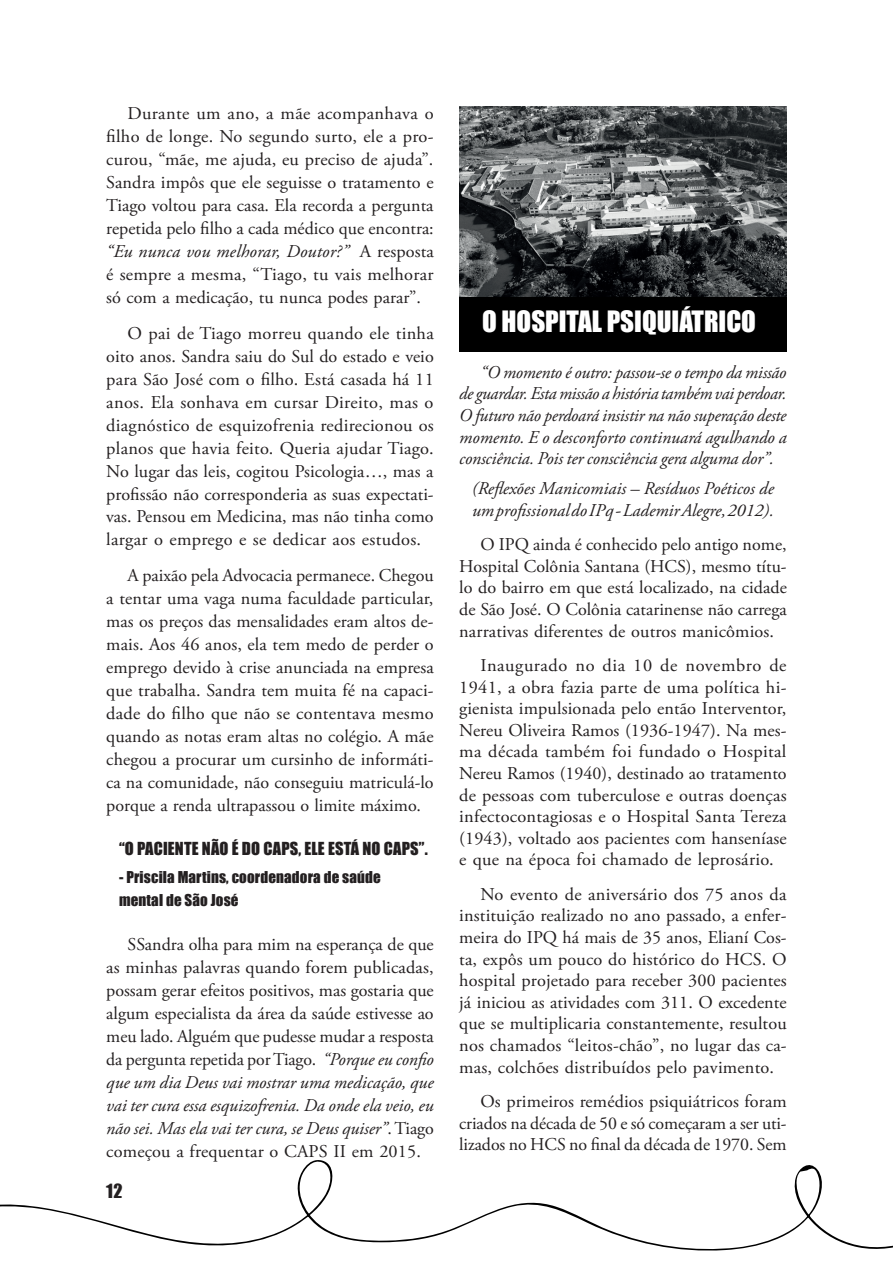
<style>
.page{position:relative;width:893px;height:1263px;background:#fff}
.page>*{position:absolute;margin:0;border:0;box-sizing:border-box;transform-origin:0 0}
.t1{font:27px "Impact";color:#fff}
.t2{font:18px/23px "Adobe Garamond Pro";letter-spacing:.005em;color:#231f20;text-align:justify}
.t3{font:italic 18px/21.6px "Adobe Garamond Pro";color:#231f20;text-align:justify}
.t4{font:18px "Impact";color:#231f20}
.t5{font:16.5px "Impact";letter-spacing:.01em;color:#231f20}
.t6{font:15px/23px "Impact";letter-spacing:.01em;color:#231f20}
.s1{font-style:italic}
</style>
<div class="page">
<svg style="left:0;top:1160px;width:893px;height:91px"></svg>
<img style="left:459px;top:106px;width:328px;height:191px">
<div style="left:459px;top:297px;width:328px;height:55px;background:#000"></div>
<p class="t2" style="left:106px;top:103px;width:329px;text-indent:21px">Durante um ano, a mãe acompanhava o filho de longe. No segundo surto, ele a pro&shy;curou, “mãe, me ajuda, eu preciso de ajuda”.<br>Sandra impôs que ele seguisse o tratamento e Tiago voltou para casa. Ela recorda a pergunta repetida pelo filho a cada médico que encontra: <span class="s1">“Eu nunca vou melhorar, Doutor?”</span> A resposta é sempre a mesma, “Tiago, tu vais melhorar só com a medicação, tu nunca podes parar”.</p>
<p class="t2" style="left:106px;top:322px;width:329px;text-indent:21px">O pai de Tiago morreu quando ele tinha oito anos. Sandra saiu do Sul do estado e veio para São José com o filho. Está casada há 11 anos. Ela sonhava em cursar Direito, mas o diagnóstico de esquizofrenia redirecionou os planos que havia feito. Queria ajudar Tiago.<br>No lugar das leis, cogitou Psicologia…, mas a profissão não corresponderia as suas expectati&shy;vas. Pensou em Medicina, mas não tinha como largar o emprego e se dedicar aos estudos.</p>
<p class="t2" style="left:106px;top:565px;width:329px;text-indent:21px">A paixão pela Advocacia permanece. Chegou a tentar uma vaga numa faculdade particular, mas os preços das mensalidades eram altos de&shy;mais. Aos 46 anos, ela tem medo de perder o emprego devido à crise anunciada na empresa que trabalha. Sandra tem muita fé na capaci&shy;dade do filho que não se contentava mesmo quando as notas eram altas no colégio. A mãe chegou a procurar um cursinho de informáti&shy;ca na comunidade, não conseguiu matriculá-lo porque a renda ultrapassou o limite máximo.</p>
<p class="t5" style="left:119px;top:836px;width:310px">“O PACIENTE NÃO É DO CAPS, ELE ESTÁ NO CAPS”.</p>
<p class="t6" style="left:119px;top:865px;width:263px">- Priscila Martins, coordenadora de saúde mental de São José</p>
<p class="t2" style="left:106px;top:933px;width:329px;text-indent:21px">SSandra olha para mim na esperança de que as minhas palavras quando forem publicadas, possam gerar efeitos positivos, mas gostaria que algum especialista da área da saúde estivesse ao meu lado. Alguém que pudesse mudar a resposta da pergunta repetida por Tiago. <span class="s1">“Porque eu confio que um dia Deus vai mostrar uma medicação, que vai ter cura essa esquizofrenia. Da onde ela veio, eu não sei. Mas ela vai ter cura, se Deus quiser”</span>. Tiago começou a frequentar o CAPS II em 2015.</p>
<p class="t4" style="left:106px;top:1177px;width:18px">12</p>
<h1 class="t1" style="left:482px;top:300px;width:275px">O HOSPITAL PSIQUIÁTRICO</h1>
<p class="t3" style="left:459px;top:362px;width:329px;text-indent:21px">“O momento é outro: passou-se o tempo da missão de guardar. Esta missão a história também vai perdoar.<br>O futuro não perdoará insistir na não superação deste momento. E o desconforto continuará agulhando a consciência. Pois ter consciência gera alguma dor”.</p>
<p class="t3" style="left:472px;top:478px;width:303px">(Reflexões Manicomiais – Resíduos Poéticos de um profissional do IPq - Lademir Alegre, 2012).</p>
<p class="t2" style="left:459px;top:534px;width:329px;line-height:21.6px;text-indent:21px">O IPQ ainda é conhecido pelo antigo nome, Hospital Colônia Santana (HCS), mesmo títu&shy;lo do bairro em que está localizado, na cidade de São José. O Colônia catarinense não carrega narrativas diferentes de outros manicômios.</p>
<p class="t2" style="left:459px;top:655px;width:329px;line-height:21.6px;text-indent:21px">Inaugurado no dia 10 de novembro de 1941, a obra fazia parte de uma política hi&shy;gienista impulsionada pelo então Interventor, Nereu Oliveira Ramos (1936-1947). Na mes&shy;ma década também foi fundado o Hospital Nereu Ramos (1940), destinado ao tratamento de pessoas com tuberculose e outras doenças infectocontagiosas e o Hospital Santa Tereza (1943), voltado aos pacientes com hanseníase e que na época foi chamado de leprosário.</p>
<p class="t2" style="left:459px;top:884px;width:329px;line-height:21.6px;text-indent:21px">No evento de aniversário dos 75 anos da instituição realizado no ano passado, a enfer&shy;meira do IPQ há mais de 35 anos, Elianí Cos&shy;ta, expôs um pouco do histórico do HCS. O hospital projetado para receber 300 pacientes já iniciou as atividades com 311. O excedente que se multiplicaria constantemente, resultou nos chamados “leitos-chão”, no lugar das ca&shy;mas, colchões distribuídos pelo pavimento.</p>
<p class="t2" style="left:459px;top:1091px;width:329px;line-height:21.6px;text-indent:21px">Os primeiros remédios psiquiátricos foram criados na década de 50 e só começaram a ser uti&shy;lizados no HCS no final da década de 1970. Sem</p>
</div>
